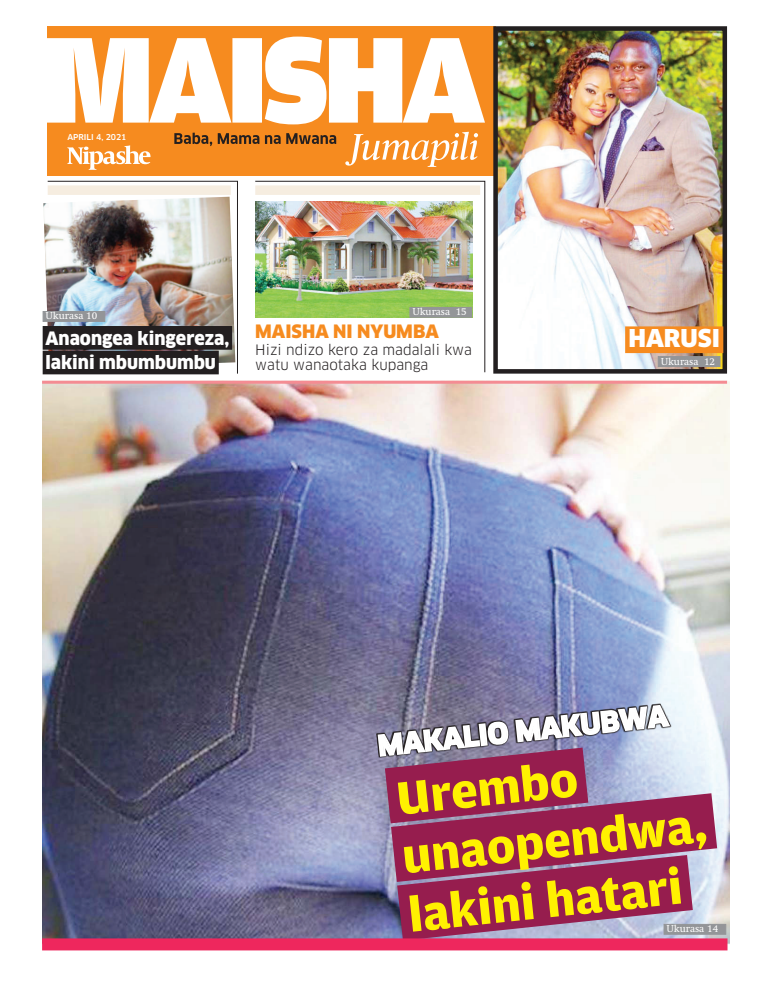
<style>
.page{position:relative;width:774px;height:993px;background:#fff}
.page>*{position:absolute;margin:0;border:0;box-sizing:border-box;transform-origin:0 0}
.t1{font:700 49px/58.9px "Amplitude Wide";color:#fff101;scale:.95 1}
.t2{font:700 27px "Clan";color:#fff}
.t3{font:900 24px "Clan";color:#fff}
.t4{font:900 18px/24.6px "Clan";color:#fff}
.t5{font:900 18px "Clan";color:#f68b1f}
.t6{font:14px/15px "Clan";color:#231f20}
.t7{font:10px "Swift";color:#fff}
.t8{font:500 7.9px "Clan";color:#fff}
</style>
<div class="page">
<img style="left:42px;top:381px;width:687px;height:557px">
<div style="left:47px;top:26px;width:449px;height:149px;background:#f68b1f"></div>
<img style="left:499px;top:32px;width:222px;height:335px">
<div style="left:493px;top:26px;width:234px;height:347px;border:5px solid #231f20"></div>
<div style="left:43px;top:326px;width:189px;height:23px;background:#231f20"></div>
<div style="left:43px;top:350px;width:176px;height:24px;background:#231f20"></div>
<svg style="left:327px;top:714px;width:319px;height:142px;background:#8e87a8"></svg>
<svg style="left:333px;top:759px;width:397px;height:155px;background:#a26188"></svg>
<svg style="left:339px;top:821px;width:391px;height:130px;background:#9b4d76"></svg>
<div style="left:658px;top:356px;width:62px;height:11px;background:#939598"></div>
<img style="left:255px;top:181px;width:230px;height:191px">
<img style="left:47px;top:181px;width:191px;height:192px">
<div style="left:255px;top:185px;width:225px;height:10px;background:#f6ede0"></div>
<div style="left:48px;top:185px;width:183px;height:10px;background:#f6ede0"></div>
<div style="left:625px;top:326px;width:98px;height:27px;background:#f68b1f"></div>
<svg style="left:345px;top:132px;width:133px;height:35px"></svg>
<svg style="left:67px;top:145px;width:84px;height:25px"></svg>
<svg style="left:47px;top:37px;width:438px;height:87px;fill:#fff"></svg>
<svg style="left:174px;top:133px;width:162px;height:13px"></svg>
<div style="left:43px;top:311px;width:62px;height:11px;background:#939598"></div>
<div style="left:42px;top:938px;width:685px;height:12px;background:#ee275d"></div>
<hr style="left:42px;top:380px;width:685px;height:3px;background:#f48c93">
<div style="left:409px;top:307px;width:63px;height:10px;background:#939598"></div>
<svg style="left:376px;top:702px;width:296px;height:56px;background:#8f8ba0"></svg>
<div style="left:255px;top:343px;width:217px;height:30px;background:#fff"></div>
<div style="left:255px;top:323px;width:185px;height:15px;background:#fff"></div>
<p class="t8" style="left:67px;top:133px;width:61px">aprili 4, 2021</p>
<p class="t7" style="left:46px;top:310px;width:53px">Ukurasa 10</p>
<p class="t4" style="left:45px;top:325px;width:185px">Anaongea kingereza, lakini mbumbumbu</p>
<p class="t7" style="left:413px;top:306px;width:56px">Ukurasa 15</p>
<p class="t5" style="left:255px;top:321px;width:185px">MAISHA NI NYUMBA</p>
<p class="t6" style="left:255px;top:342px;width:218px">Hizi ndizo kero za madalali kwa watu wanaotaka kupanga</p>
<h3 class="t3" style="left:628px;top:325px;width:93px">harusi</h3>
<p class="t7" style="left:661px;top:355px;width:56px">Ukurasa 12</p>
<h2 class="t2" style="left:376px;top:731px;width:293px;rotate:-6deg">MAKALIO MAKUBWA</h2>
<h1 class="t1" style="left:393px;top:769px;width:324px;rotate:-6deg">Urembo unaopendwa, lakini hatari</h1>
<p class="t7" style="left:667px;top:922px;width:53px">Ukurasa 14</p>
</div>
